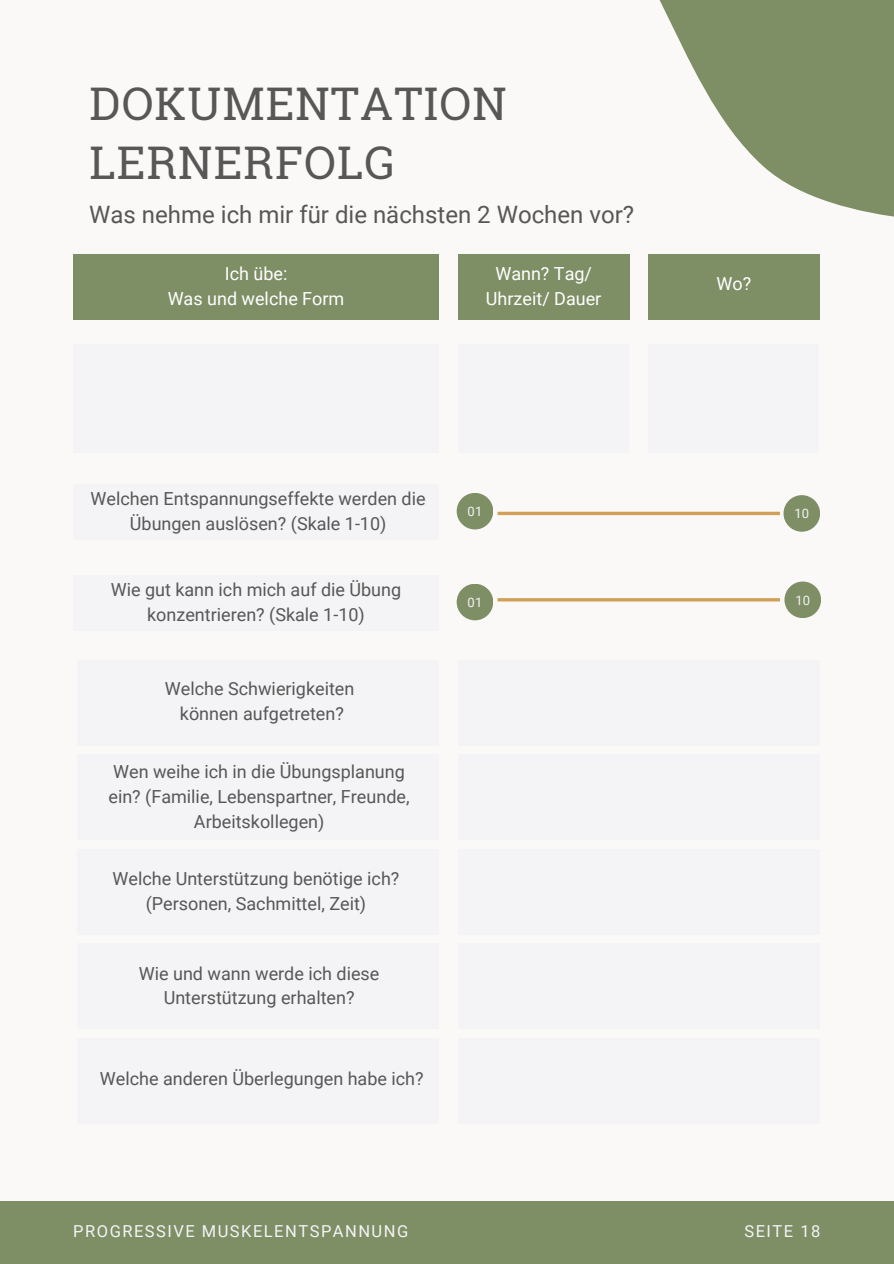
<style>
.page{position:relative;width:894px;height:1264px;background:#fff}
.page>*{position:absolute;margin:0;border:0;box-sizing:border-box;transform-origin:0 0}
.t1{font:45px "Roboto Slab";letter-spacing:.025em;color:#575757}
.t2{font:24px "Roboto";color:#575757}
.t3{font:18px/24.8px "Roboto";color:#575757;text-align:center}
.t4{font:18px/24.8px "Roboto";color:#fff;text-align:center}
.t5{font:16.5px "Roboto";letter-spacing:.09em;color:#f4f4f6}
.t6{font:13.05px "Roboto";letter-spacing:.015em;color:#f4f4f6}
</style>
<div class="page">
<div style="left:0;top:0;width:893px;height:1263px;background:#fbf9f7"></div>
<svg style="left:659px;top:0;width:234px;height:217px;fill:#7e8e65"></svg>
<div style="left:0;top:1200px;width:893px;height:63px;background:#7e8e65"></div>
<div style="left:73px;top:254px;width:366px;height:65px;background:#7e8e65"></div>
<div style="left:458px;top:254px;width:171px;height:65px;background:#7e8e65"></div>
<div style="left:648px;top:254px;width:171px;height:65px;background:#7e8e65"></div>
<div style="left:73px;top:345px;width:366px;height:108px;background:#f4f4f6"></div>
<div style="left:458px;top:345px;width:171px;height:108px;background:#f4f4f6"></div>
<div style="left:648px;top:345px;width:171px;height:108px;background:#f4f4f6"></div>
<div style="left:73px;top:483px;width:366px;height:56px;background:#f4f4f6"></div>
<div style="left:73px;top:574px;width:366px;height:56px;background:#f4f4f6"></div>
<div style="left:78px;top:660px;width:361px;height:85px;background:#f4f4f6"></div>
<div style="left:78px;top:754px;width:361px;height:85px;background:#f4f4f6"></div>
<div style="left:78px;top:849px;width:361px;height:85px;background:#f4f4f6"></div>
<div style="left:78px;top:943px;width:361px;height:86px;background:#f4f4f6"></div>
<div style="left:78px;top:1038px;width:361px;height:85px;background:#f4f4f6"></div>
<svg style="left:497px;top:511px;width:282px;height:4px"></svg>
<hr style="left:497px;top:598px;width:282px;height:3px;background:#d1a058">
<div style="left:458px;top:660px;width:361px;height:85px;background:#f4f4f6"></div>
<div style="left:458px;top:849px;width:361px;height:85px;background:#f4f4f6"></div>
<div style="left:458px;top:943px;width:361px;height:86px;background:#f4f4f6"></div>
<div style="left:458px;top:1038px;width:361px;height:85px;background:#f4f4f6"></div>
<div style="left:458px;top:754px;width:361px;height:86px;background:#f4f4f6"></div>
<div style="left:456px;top:493px;width:37px;height:36px;background:#7e8e65;border-radius:50%"></div>
<div style="left:456px;top:583px;width:37px;height:37px;background:#7e8e65;border-radius:50%"></div>
<div style="left:783px;top:495px;width:36px;height:36px;background:#7e8e65;border-radius:50%"></div>
<div style="left:784px;top:581px;width:36px;height:37px;background:#7e8e65;border-radius:50%"></div>
<p class="t1" style="left:89px;top:73px;width:418px">DOKUMENTATION</p>
<h1 class="t1" style="left:89px;top:131px;width:307px">LERNERFOLG</h1>
<p class="t2" style="left:89px;top:200px;width:546px">Was nehme ich mir für die nächsten 2 Wochen vor?</p>
<h2 class="t4" style="left:225px;top:261px;width:64px">Ich übe:</h2>
<p class="t4" style="left:168px;top:286px;width:178px">Was und welche Form</p>
<p class="t4" style="left:486px;top:261px;width:117px">Wann? Tag/<br>Uhrzeit/ Dauer</p>
<p class="t4" style="left:716px;top:272px;width:36px">Wo?</p>
<p class="t3" style="left:90px;top:486px;width:336px">Welchen Entspannungseffekte werden die<br>Übungen auslösen? (Skale 1-10)</p>
<p class="t3" style="left:111px;top:577px;width:292px">Wie gut kann ich mich auf die Übung konzentrieren? (Skale 1-10)</p>
<p class="t3" style="left:165px;top:676px;width:191px">Welche Schwierigkeiten</p>
<p class="t3" style="left:180px;top:701px;width:165px">können aufgetreten?</p>
<p class="t3" style="left:108px;top:759px;width:302px">Wen weihe ich in die Übungsplanung ein? (Familie, Lebenspartner, Freunde,<br>Arbeitskollegen)</p>
<p class="t3" style="left:112px;top:866px;width:288px">Welche Unterstützung benötige ich? (Personen, Sachmittel, Zeit)</p>
<p class="t3" style="left:139px;top:961px;width:242px">Wie und wann werde ich diese<br>Unterstützung erhalten?</p>
<p class="t3" style="left:100px;top:1066px;width:325px">Welche anderen Überlegungen habe ich?</p>
<p class="t6" style="left:467px;top:504px;width:16px">01</p>
<p class="t6" style="left:467px;top:594px;width:16px">01</p>
<p class="t5" style="left:73px;top:1221px;width:336px">PROGRESSIVE MUSKELENTSPANNUNG</p>
<p class="t6" style="left:794px;top:506px;width:16px">10</p>
<p class="t6" style="left:795px;top:592px;width:16px">10</p>
<p class="t5" style="left:744px;top:1221px;width:77px">SEITE 18</p>
</div>
